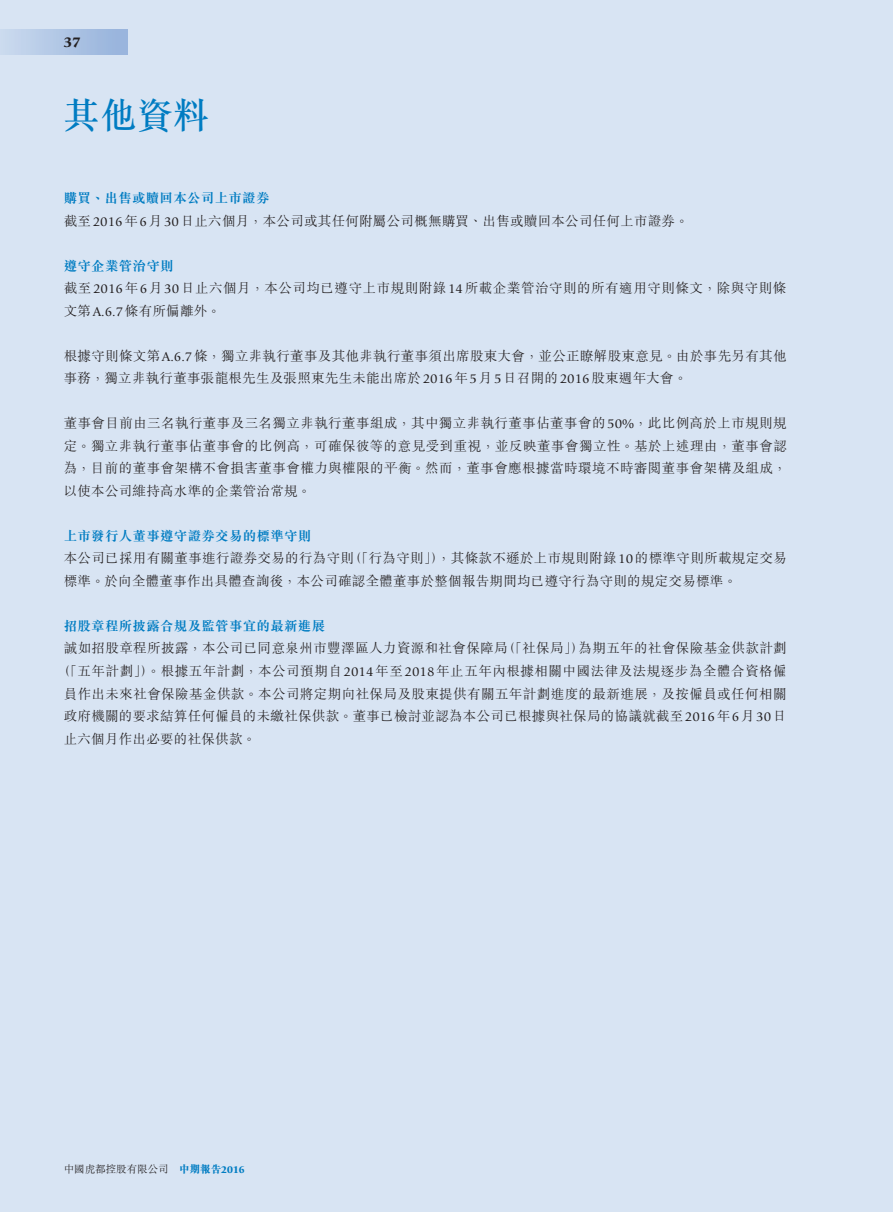
<style>
.page{position:relative;width:893px;height:1212px;background:#d8e4f3}
.page>*{position:absolute;margin:0;border:0;box-sizing:border-box;transform-origin:0 0}
.t1{font:500 36px "M Sung HK";color:#007cc2}
.t2{font:900 15px "Giovanni Std";color:#231f20}
._00_txt{font:300 13.5px/22.5px "M Sung HK";letter-spacing:.025em;color:#231f20}
._02_H2{font:700 13.5px "M Sung HK";letter-spacing:.02em;color:#007cc2}
.t3{font:300 10.5px "M Sung HK";color:#231f20}
.s1{font-family:"Giovanni Std";font-weight:400}
.s2{font-weight:800;color:#007cc2}
.s3{font-family:"Giovanni Std";font-weight:900;color:#007cc2}
</style>
<div class="page">
<div style="left:0;top:30px;width:128px;height:24px;background:linear-gradient(to right,#cbdaee,#96b2db)"></div>
<p class="t2" style="left:64px;top:34px;width:18px">37</p>
<h1 class="t1" style="left:64px;top:90px;width:148px">其他資料</h1>
<p class="_02_H2" style="left:64px;top:192px;width:207px">購買、出售或贖回本公司上市證券</p>
<p class="_00_txt" style="left:64px;top:209px;width:626px">截至<span class="s1">2016</span>年<span class="s1">6</span>月<span class="s1">30</span>日止六個月，本公司或其任何附屬公司概無購買、出售或贖回本公司任何上市證券。</p>
<p class="_02_H2" style="left:64px;top:259px;width:111px">遵守企業管治守則</p>
<p class="_00_txt" style="left:64px;top:276px;width:724px">截至<span class="s1">2016</span>年<span class="s1">6</span>月<span class="s1">30</span>日止六個月，本公司均已遵守上市規則附錄<span class="s1">14</span>所載企業管治守則的所有適用守則條文，除與守則條文第<span class="s1">A.6.7</span>條有所偏離外。</p>
<p class="_00_txt" style="left:64px;top:344px;width:724px">根據守則條文第<span class="s1">A.6.7</span>條，獨立非執行董事及其他非執行董事須出席股東大會，並公正瞭解股東意見。由於事先另有其他事務，獨立非執行董事張龍根先生及張照東先生未能出席於<span class="s1">2016</span>年<span class="s1">5</span>月<span class="s1">5</span>日召開的<span class="s1">2016</span>股東週年大會。</p>
<p class="_00_txt" style="left:64px;top:411px;width:725px;text-align:justify">董事會目前由三名執行董事及三名獨立非執行董事組成，其中獨立非執行董事佔董事會的<span class="s1">50%</span>，此比例高於上市規則規定。獨立非執行董事佔董事會的比例高，可確保彼等的意見受到重視，並反映董事會獨立性。基於上述理由，董事會認為，目前的董事會架構不會損害董事會權力與權限的平衡。然而，董事會應根據當時環境不時審閱董事會架構及組成，以使本公司維持高水準的企業管治常規。</p>
<p class="_02_H2" style="left:64px;top:529px;width:249px">上市發行人董事遵守證券交易的標準守則</p>
<p class="_00_txt" style="left:64px;top:546px;width:725px">本公司已採用有關董事進行證券交易的行為守則（「行為守則」），其條款不遜於上市規則附錄<span class="s1">10</span>的標準守則所載規定交易標準。於向全體董事作出具體查詢後，本公司確認全體董事於整個報告期間均已遵守行為守則的規定交易標準。</p>
<p class="_02_H2" style="left:64px;top:619px;width:263px">招股章程所披露合規及監管事宜的最新進展</p>
<p class="_00_txt" style="left:64px;top:636px;width:724px">誠如招股章程所披露，本公司已同意泉州市豐澤區人力資源和社會保障局（「社保局」）為期五年的社會保險基金供款計劃</p>
<p class="_00_txt" style="left:57px;top:659px;width:731px">（「五年計劃」）。根據五年計劃，本公司預期自<span class="s1">2014</span>年至<span class="s1">2018</span>年止五年內根據相關中國法律及法規逐步為全體合資格僱</p>
<p class="_00_txt" style="left:64px;top:681px;width:724px">員作出未來社會保險基金供款。本公司將定期向社保局及股東提供有關五年計劃進度的最新進展，及按僱員或任何相關</p>
<p class="_00_txt" style="left:64px;top:704px;width:724px">政府機關的要求結算任何僱員的未繳社保供款。董事已檢討並認為本公司已根據與社保局的協議就截至<span class="s1">2016</span>年<span class="s1">6</span>月<span class="s1">30</span>日</p>
<p class="_00_txt" style="left:64px;top:726px;width:194px">止六個月作出必要的社保供款。</p>
<p class="t3" style="left:64px;top:1162px;width:182px">中國虎都控股有限公司 <span class="s2">中期報告</span><span class="s3">2016</span></p>
</div>
